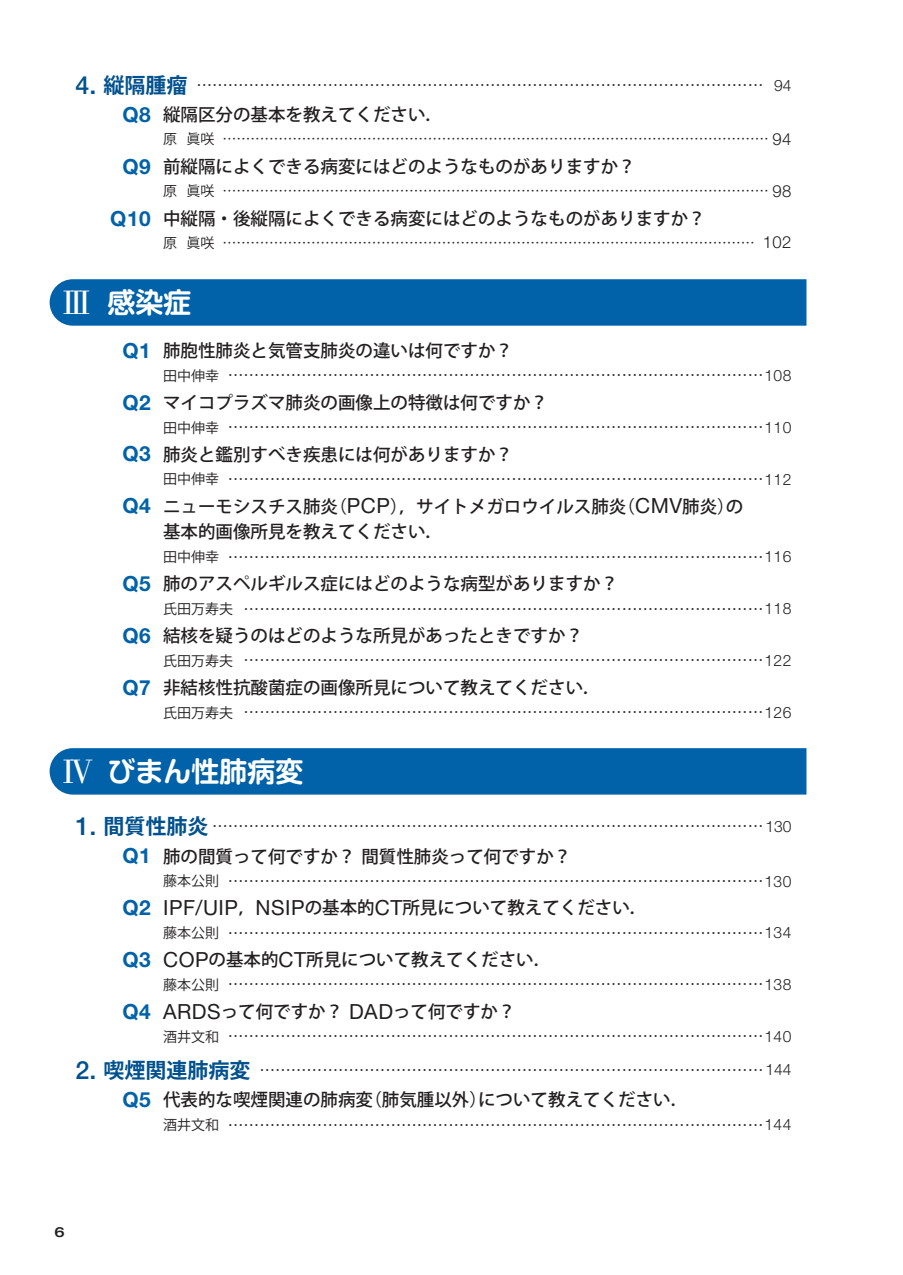
<style>
.page{position:relative;width:903px;height:1275px;background:#fff}
.page>*{position:absolute;margin:0;border:0;box-sizing:border-box;transform-origin:0 0}
.t1{font:35px "Bodoni Std";color:#fff}
.t2{font:700 28px "Shin M Go Pro De";color:#fff}
.t3{font:500 17.5px/25.9px "Koz Go Pro";color:#231f20}
.t4{font:15.75px "Koz Go Pro";color:#231f20}
.t5{font:14px "Koz Go Pro";color:#231f20}
.t6{font:500 expanded 14px "Helvetica Neue LT Std";color:#231f20}
.s1{font-family:"Helvetica Neue LT Std";font-weight:500;font-size:25.03px;color:#00518e}
.s2{font-weight:700;font-size:21px;color:#00518e}
.s3{font-family:"Helvetica Neue LT Std";font-weight:300;font-size:15.58px}
.s4{font-family:"Helvetica Neue LT Std";font-weight:700;font-size:20.82px;color:#0162a9}
.s5{font-family:"Helvetica Neue LT Std";font-weight:300;font-size:16.62px}
.s6{font-family:"Shin M Go Pro De";font-weight:700;font-size:28px}
.s7{font-size:14px}
.s8{font-family:"Helvetica Neue LT Std";font-weight:400;font-size:20.82px}
.s9{font-family:"Bodoni Std";font-weight:400;font-size:35px}
</style>
<div class="page">
<div style="left:50px;top:279px;width:756px;height:47px;background:#0162a9"></div>
<div style="left:50px;top:748px;width:756px;height:47px;background:#0162a9"></div>
<p class="t4" style="left:76px;top:75px;width:717px"><span class="s1">4.</span> <span class="s2">縦隔腫瘤</span> ……………………………………………………………………………………………… <span class="s3">94</span></p>
<p class="t3" style="left:122px;top:103px;width:322px"><span class="s4">Q8</span> 縦隔区分の基本を教えてください．</p>
<p class="t5" style="left:163px;top:130px;width:630px">原 眞咲 ……………………………………………………………………………………………………… <span class="s5">94</span></p>
<p class="t3" style="left:122px;top:155px;width:515px"><span class="s4">Q9</span> 前縦隔によくできる病変にはどのようなものがありますか？</p>
<p class="t5" style="left:163px;top:182px;width:630px">原 眞咲 ……………………………………………………………………………………………………… <span class="s5">98</span></p>
<p class="t3" style="left:110px;top:206px;width:597px"><span class="s4">Q10</span> 中縦隔・後縦隔によくできる病変にはどのようなものがありますか？</p>
<p class="t5" style="left:163px;top:234px;width:630px">原 眞咲 …………………………………………………………………………………………………… <span class="s5">102</span></p>
<h1 class="t1" style="left:62px;top:283px;width:130px">III <span class="s6">感染症</span></h1>
<p class="t3" style="left:122px;top:339px;width:392px"><span class="s4">Q1</span> 肺胞性肺炎と気管支肺炎の違いは何ですか？</p>
<p class="t4" style="left:163px;top:365px;width:630px"><span class="s7">田中伸幸</span> …………………………………………………………………………………………<span class="s3">108</span></p>
<p class="t3" style="left:122px;top:390px;width:427px"><span class="s4">Q2</span> マイコプラズマ肺炎の画像上の特徴は何ですか？</p>
<p class="t4" style="left:163px;top:417px;width:630px"><span class="s7">田中伸幸</span> …………………………………………………………………………………………<span class="s3">110</span></p>
<p class="t3" style="left:122px;top:442px;width:392px"><span class="s4">Q3</span> 肺炎と鑑別すべき疾患には何がありますか？</p>
<p class="t4" style="left:163px;top:469px;width:630px"><span class="s7">田中伸幸</span> …………………………………………………………………………………………<span class="s3">112</span></p>
<p class="t3" style="left:163px;top:494px;width:582px;text-indent:-41px"><span class="s4">Q4</span> ニューモシスチス肺炎（<span class="s8">PCP</span>），サイトメガロウイルス肺炎（<span class="s8">CMV</span>肺炎）の基本的画像所見を教えてください．</p>
<p class="t4" style="left:163px;top:547px;width:630px"><span class="s7">田中伸幸</span> …………………………………………………………………………………………<span class="s3">116</span></p>
<p class="t3" style="left:122px;top:572px;width:497px"><span class="s4">Q5</span> 肺のアスペルギルス症にはどのような病型がありますか？</p>
<p class="t4" style="left:163px;top:599px;width:630px"><span class="s7">氏田万寿夫</span> ………………………………………………………………………………………<span class="s3">118</span></p>
<p class="t3" style="left:122px;top:623px;width:462px"><span class="s4">Q6</span> 結核を疑うのはどのような所見があったときですか？</p>
<p class="t4" style="left:163px;top:650px;width:630px"><span class="s7">氏田万寿夫</span> ………………………………………………………………………………………<span class="s3">122</span></p>
<p class="t3" style="left:122px;top:675px;width:480px"><span class="s4">Q7</span> 非結核性抗酸菌症の画像所見について教えてください．</p>
<p class="t4" style="left:163px;top:702px;width:630px"><span class="s7">氏田万寿夫</span> ………………………………………………………………………………………<span class="s3">126</span></p>
<h2 class="t2" style="left:62px;top:749px;width:242px"><span class="s9">IV</span> びまん性肺病変</h2>
<p class="t4" style="left:76px;top:816px;width:717px"><span class="s1">1.</span> <span class="s2">間質性肺炎</span> ……………………………………………………………………………………………<span class="s3">130</span></p>
<p class="t3" style="left:122px;top:844px;width:450px"><span class="s4">Q1</span> 肺の間質って何ですか？間質性肺炎って何ですか？</p>
<p class="t4" style="left:163px;top:871px;width:630px"><span class="s7">藤本公則</span> …………………………………………………………………………………………<span class="s3">130</span></p>
<p class="t3" style="left:122px;top:896px;width:526px"><span class="s4">Q2</span> <span class="s8">IPF/UIP</span>，<span class="s8">NSIP</span>の基本的<span class="s8">CT</span>所見について教えてください．</p>
<p class="t4" style="left:163px;top:923px;width:630px"><span class="s7">藤本公則</span> …………………………………………………………………………………………<span class="s3">134</span></p>
<p class="t3" style="left:122px;top:948px;width:430px"><span class="s4">Q3</span> <span class="s8">COP</span>の基本的<span class="s8">CT</span>所見について教えてください．</p>
<p class="t4" style="left:163px;top:974px;width:630px"><span class="s7">藤本公則</span> …………………………………………………………………………………………<span class="s3">138</span></p>
<p class="t3" style="left:122px;top:999px;width:395px"><span class="s4">Q4</span> <span class="s8">ARDS</span>って何ですか？ <span class="s8">DAD</span>って何ですか？</p>
<p class="t4" style="left:163px;top:1026px;width:630px"><span class="s7">酒井文和</span> …………………………………………………………………………………………<span class="s3">140</span></p>
<p class="t4" style="left:76px;top:1060px;width:717px"><span class="s1">2.</span> <span class="s2">喫煙関連肺病変</span> ……………………………………………………………………………………<span class="s3">144</span></p>
<p class="t3" style="left:122px;top:1088px;width:567px"><span class="s4">Q5</span> 代表的な喫煙関連の肺病変（肺気腫以外）について教えてください．</p>
<p class="t4" style="left:163px;top:1114px;width:630px"><span class="s7">酒井文和</span> …………………………………………………………………………………………<span class="s3">144</span></p>
<p class="t6" style="left:55px;top:1223px;width:12px">6</p>
</div>
